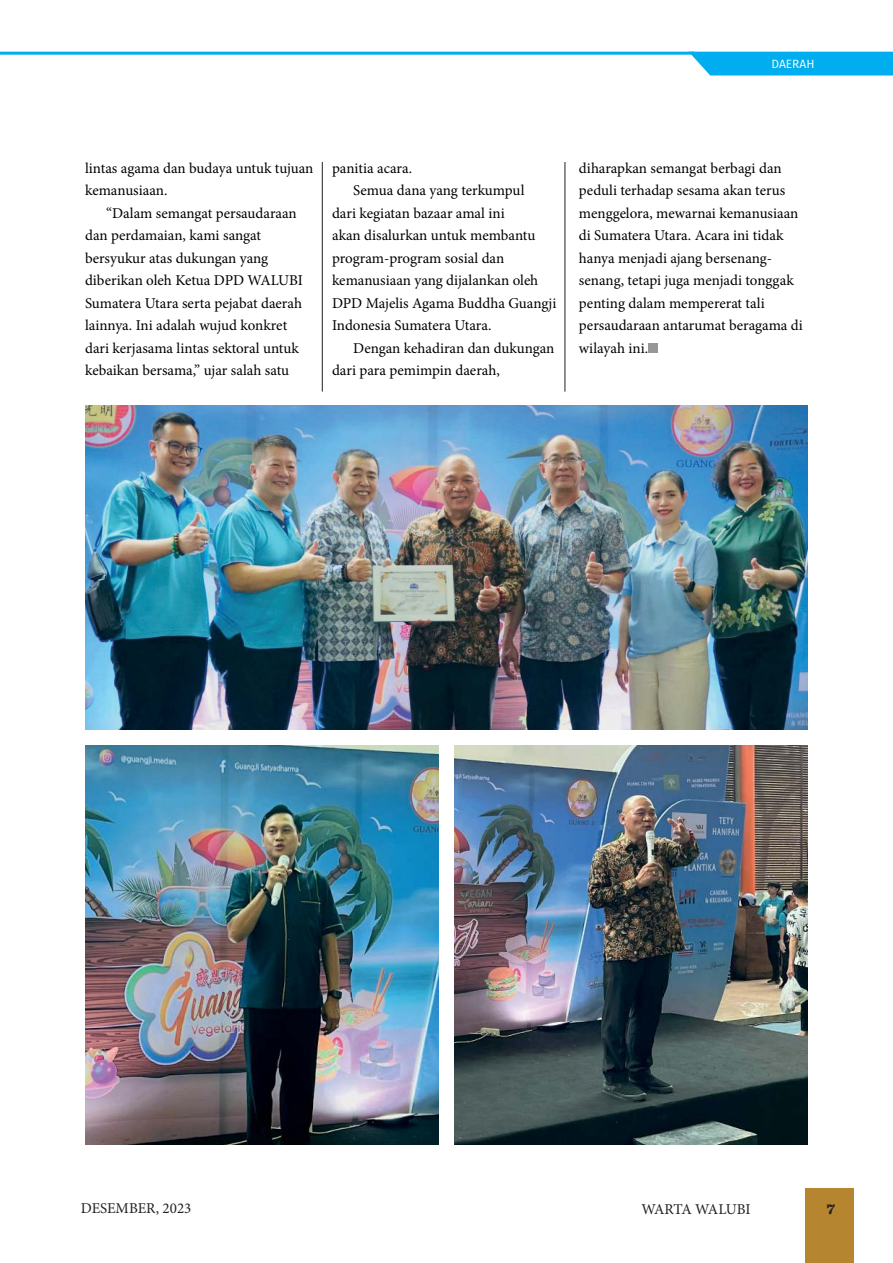
<style>
.page{position:relative;width:893px;height:1263px;background:#fff}
.page>*{position:absolute;margin:0;border:0;box-sizing:border-box;transform-origin:0 0}
.t1{font:15px/22.5px "Minion Pro";color:#000}
.t2{font:15px "Minion Pro";color:#221f1f}
.t3{font:15px "Minion Pro";letter-spacing:-.03em;color:#221f1f}
.t4{font:700 15px "Sentinel Pro";color:#221f1f}
.t5{font:12px "Fira Sans";color:#fff}
</style>
<div class="page">
<div style="left:805px;top:1188px;width:49px;height:75px;background:#b6852f"></div>
<hr style="left:0;top:52px;width:694px;height:3px;background:#00adef">
<svg style="left:689px;top:52px;width:204px;height:24px"></svg>
<div style="left:648px;top:343px;width:10px;height:10px;background:#959799"></div>
<hr style="left:322px;top:162px;width:1px;height:229px;background:#221f1f">
<hr style="left:565px;top:162px;width:1px;height:229px;background:#221f1f">
<img style="left:85px;top:406px;width:723px;height:323px">
<img style="left:455px;top:746px;width:353px;height:398px">
<img style="left:85px;top:746px;width:354px;height:398px">
<p class="t5" style="left:771px;top:56px;width:44px">DAERAH</p>
<p class="t1" style="left:85px;top:158px;width:230px">lintas agama dan budaya untuk tujuan kemanusiaan.</p>
<p class="t1" style="left:85px;top:203px;width:220px;text-indent:21px">“Dalam semangat persaudaraan dan perdamaian, kami sangat bersyukur atas dukungan yang diberikan oleh Ketua DPD WALUBI Sumatera Utara serta pejabat daerah lainnya. Ini adalah wujud konkret dari kerjasama lintas sektoral untuk kebaikan bersama,” ujar salah satu</p>
<p class="t1" style="left:332px;top:158px;width:82px">panitia acara.</p>
<p class="t1" style="left:353px;top:181px;width:173px">Semua dana yang terkumpul</p>
<p class="t1" style="left:332px;top:203px;width:174px">dari kegiatan bazaar amal ini</p>
<p class="t1" style="left:332px;top:226px;width:205px">akan disalurkan untuk membantu</p>
<p class="t1" style="left:332px;top:248px;width:174px">program-program sosial dan</p>
<p class="t1" style="left:332px;top:271px;width:208px">kemanusiaan yang dijalankan oleh</p>
<p class="t1" style="left:332px;top:293px;width:226px">DPD Majelis Agama Buddha Guangji</p>
<p class="t1" style="left:332px;top:316px;width:161px">Indonesia Sumatera Utara.</p>
<p class="t1" style="left:353px;top:338px;width:203px">Dengan kehadiran dan dukungan</p>
<p class="t1" style="left:332px;top:361px;width:169px">dari para pemimpin daerah,</p>
<p class="t1" style="left:579px;top:158px;width:225px">diharapkan semangat berbagi dan peduli terhadap sesama akan terus menggelora, mewarnai kemanusiaan di Sumatera Utara. Acara ini tidak hanya menjadi ajang bersenang&shy;senang, tetapi juga menjadi tonggak penting dalam mempererat tali persaudaraan antarumat beragama di wilayah ini.</p>
<p class="t2" style="left:81px;top:1203px;width:112px">DESEMBER, 2023</p>
<p class="t3" style="left:641px;top:1203px;width:111px">WARTA WALUBI</p>
<p class="t4" style="left:827px;top:1204px;width:10px">7</p>
</div>
